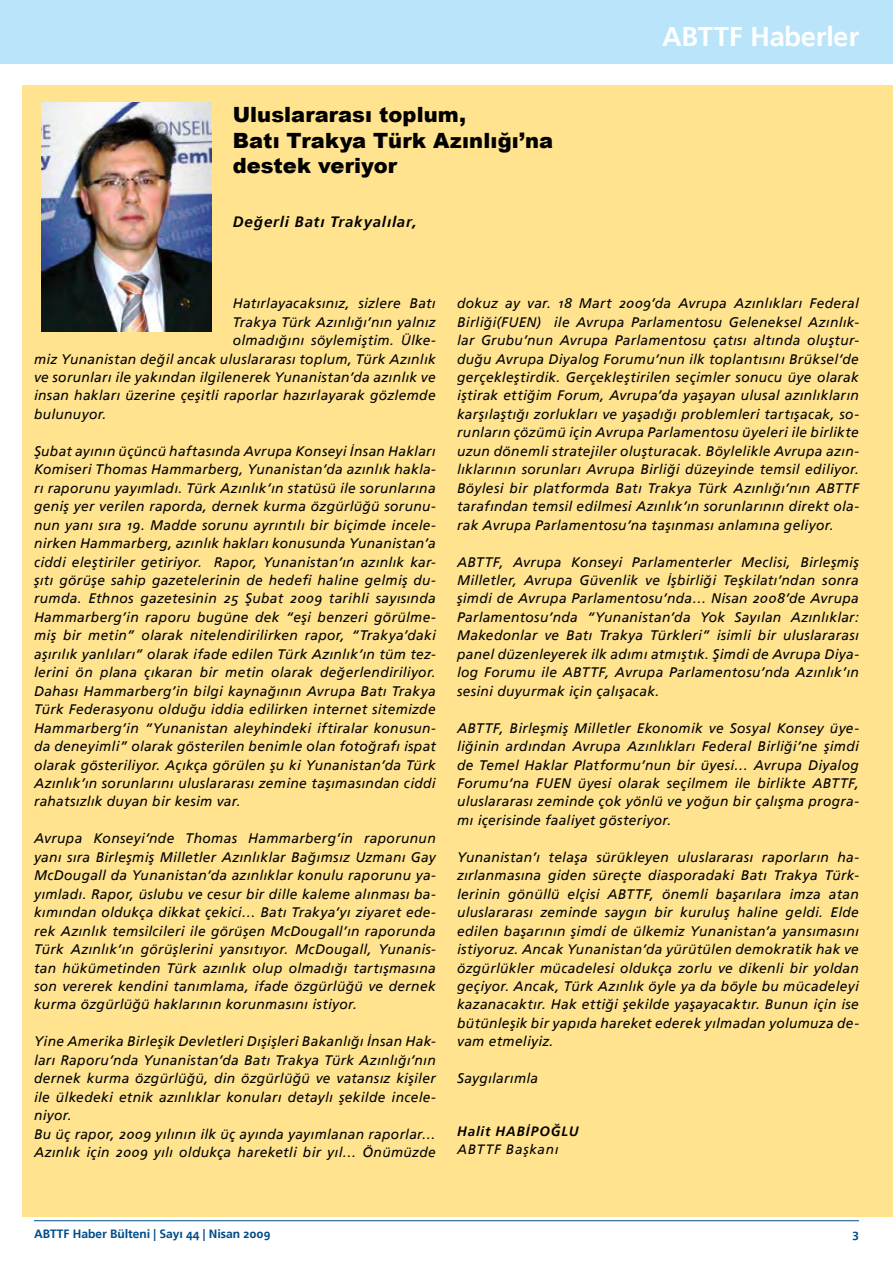
<style>
.page{position:relative;width:893px;height:1263px;background:#fff}
.page>*{position:absolute;margin:0;border:0;box-sizing:border-box;transform-origin:0 0}
.t1{font:700 27px "Frutiger Linotype";letter-spacing:-.005em;color:#fff}
.t2{font:900 21px/25.2px "Arial";letter-spacing:.005em;color:#000}
.t3{font:italic 700 15px "Frutiger Linotype";letter-spacing:.055em;color:#000}
.t4{font:italic 13.8px/18.5px "Frutiger Linotype";letter-spacing:.02em;color:#000;text-align:justify}
.t5{font:italic 700 13.5px "Frutiger Linotype";letter-spacing:.065em;color:#000}
.t6{font:italic 13.5px "Frutiger Linotype";letter-spacing:.06em;color:#000}
.t7{font:700 12px "Frutiger Linotype";color:#004c89}
</style>
<div class="page">
<hr style="left:34px;top:1220px;width:825px;height:1px;background:#004c89">
<div style="left:0;top:0;width:893px;height:64px;background:#bae4f9"></div>
<div style="left:23px;top:85px;width:870px;height:1131px;background:#ffe38e"></div>
<img style="left:41px;top:103px;width:170px;height:228px">
<h2 class="t2" style="left:233px;top:102px;width:322px">Uluslararası toplum,<br>Batı Trakya Türk Azınlığı’na destek veriyor</h2>
<p class="t3" style="left:233px;top:212px;width:185px">Değerli Batı Trakyalılar,</p>
<h1 class="t1" style="left:662px;top:21px;width:198px">ABTTF Haberler</h1>
<p class="t4" style="left:233px;top:294px;width:205px">Hatırlayacaksınız, sizlere Batı</p>
<p class="t4" style="left:233px;top:313px;width:205px">Trakya Türk Azınlığı’nın yalnız</p>
<p class="t4" style="left:233px;top:331px;width:205px">olmadığını söylemiştim. Ülke-</p>
<p class="t4" style="left:34px;top:350px;width:403px">miz Yunanistan değil ancak uluslararası toplum, Türk Azınlık</p>
<p class="t4" style="left:34px;top:368px;width:403px">ve sorunları ile yakından ilgilenerek Yunanistan’da azınlık ve</p>
<p class="t4" style="left:34px;top:386px;width:403px">insan hakları üzerine çeşitli raporlar hazırlayarak gözlemde</p>
<p class="t4" style="left:34px;top:405px;width:74px">bulunuyor.</p>
<p class="t4" style="left:34px;top:442px;width:403px">Şubat ayının üçüncü haftasında Avrupa Konseyi İnsan Hakları Komiseri Thomas Hammarberg, Yunanistan’da azınlık hakla&shy;rı raporunu yayımladı. Türk Azınlık’ın statüsü ile sorunlarına geniş yer verilen raporda, dernek kurma özgürlüğü sorunu&shy;nun yanı sıra 19. Madde sorunu ayrıntılı bir biçimde incele&shy;nirken Hammarberg, azınlık hakları konusunda Yunanistan’a ciddi eleştiriler getiriyor. Rapor, Yunanistan’ın azınlık kar&shy;şıtı görüşe sahip gazetelerinin de hedefi haline gelmiş du&shy;rumda. Ethnos gazetesinin 25 Şubat 2009 tarihli sayısında Hammarberg’in raporu bugüne dek “eşi benzeri görülme&shy;miş bir metin” olarak nitelendirilirken rapor, “Trakya’daki aşırılık yanlıları” olarak ifade edilen Türk Azınlık’ın tüm tez&shy;lerini ön plana çıkaran bir metin olarak değerlendiriliyor.<br>Dahası Hammarberg’in bilgi kaynağının Avrupa Batı Trakya Türk Federasyonu olduğu iddia edilirken internet sitemizde Hammarberg’in “Yunanistan aleyhindeki iftiralar konusun&shy;da deneyimli” olarak gösterilen benimle olan fotoğrafı ispat olarak gösteriliyor. Açıkça görülen şu ki Yunanistan’da Türk Azınlık’ın sorunlarını uluslararası zemine taşımasından ciddi rahatsızlık duyan bir kesim var.</p>
<p class="t4" style="left:34px;top:829px;width:403px">Avrupa Konseyi’nde Thomas Hammarberg’in raporunun yanı sıra Birleşmiş Milletler Azınlıklar Bağımsız Uzmanı Gay McDougall da Yunanistan’da azınlıklar konulu raporunu ya&shy;yımladı. Rapor, üslubu ve cesur bir dille kaleme alınması ba&shy;kımından oldukça dikkat çekici… Batı Trakya’yı ziyaret ede&shy;rek Azınlık temsilcileri ile görüşen McDougall’ın raporunda Türk Azınlık’ın görüşlerini yansıtıyor. McDougall, Yunanis&shy;tan hükümetinden Türk azınlık olup olmadığı tartışmasına son vererek kendini tanımlama, ifade özgürlüğü ve dernek kurma özgürlüğü haklarının korunmasını istiyor.</p>
<p class="t4" style="left:34px;top:1032px;width:403px;text-align:left">Yine Amerika Birleşik Devletleri Dışişleri Bakanlığı İnsan Hak&shy;ları Raporu’nda Yunanistan’da Batı Trakya Türk Azınlığı’nın dernek kurma özgürlüğü, din özgürlüğü ve vatansız kişiler ile ülkedeki etnik azınlıklar konuları detaylı şekilde incele&shy;niyor.<br>Bu üç rapor, 2009 yılının ilk üç ayında yayımlanan raporlar… Azınlık için 2009 yılı oldukça hareketli bir yıl… Önümüzde</p>
<p class="t4" style="left:457px;top:294px;width:403px">dokuz ay var. 18 Mart 2009’da Avrupa Azınlıkları Federal Birliği(FUEN) ile Avrupa Parlamentosu Geleneksel Azınlık&shy;lar Grubu’nun Avrupa Parlamentosu çatısı altında oluştur&shy;duğu Avrupa Diyalog Forumu’nun ilk toplantısını Brüksel’de gerçekleştirdik. Gerçekleştirilen seçimler sonucu üye olarak iştirak ettiğim Forum, Avrupa’da yaşayan ulusal azınlıkların karşılaştığı zorlukları ve yaşadığı problemleri tartışacak, so&shy;runların çözümü için Avrupa Parlamentosu üyeleri ile birlikte uzun dönemli stratejiler oluşturacak. Böylelikle Avrupa azın&shy;lıklarının sorunları Avrupa Birliği düzeyinde temsil ediliyor.<br>Böylesi bir platformda Batı Trakya Türk Azınlığı’nın ABTTF tarafından temsil edilmesi Azınlık’ın sorunlarının direkt ola&shy;rak Avrupa Parlamentosu’na taşınması anlamına geliyor.</p>
<p class="t4" style="left:457px;top:553px;width:403px">ABTTF, Avrupa Konseyi Parlamenterler Meclisi, Birleşmiş Milletler, Avrupa Güvenlik ve İşbirliği Teşkilatı’ndan sonra şimdi de Avrupa Parlamentosu’nda… Nisan 2008’de Avrupa Parlamentosu’nda “Yunanistan’da Yok Sayılan Azınlıklar:<br>Makedonlar ve Batı Trakya Türkleri” isimli bir uluslararası panel düzenleyerek ilk adımı atmıştık. Şimdi de Avrupa Diya&shy;log Forumu ile ABTTF, Avrupa Parlamentosu’nda Azınlık’ın sesini duyurmak için çalışacak.</p>
<p class="t4" style="left:457px;top:719px;width:403px">ABTTF, Birleşmiş Milletler Ekonomik ve Sosyal Konsey üye&shy;liğinin ardından Avrupa Azınlıkları Federal Birliği’ne şimdi de Temel Haklar Platformu’nun bir üyesi… Avrupa Diyalog Forumu’na FUEN üyesi olarak seçilmem ile birlikte ABTTF, uluslararası zeminde çok yönlü ve yoğun bir çalışma progra&shy;mı içerisinde faaliyet gösteriyor.</p>
<p class="t4" style="left:457px;top:848px;width:403px">Yunanistan’ı telaşa sürükleyen uluslararası raporların ha&shy;zırlanmasına giden süreçte diasporadaki Batı Trakya Türk&shy;lerinin gönüllü elçisi ABTTF, önemli başarılara imza atan uluslararası zeminde saygın bir kuruluş haline geldi. Elde edilen başarının şimdi de ülkemiz Yunanistan’a yansımasını istiyoruz. Ancak Yunanistan’da yürütülen demokratik hak ve özgürlükler mücadelesi oldukça zorlu ve dikenli bir yoldan geçiyor. Ancak, Türk Azınlık öyle ya da böyle bu mücadeleyi kazanacaktır. Hak ettiği şekilde yaşayacaktır. Bunun için ise bütünleşik bir yapıda hareket ederek yılmadan yolumuza de&shy;vam etmeliyiz.</p>
<p class="t4" style="left:457px;top:1069px;width:83px">Saygılarımla</p>
<p class="t5" style="left:457px;top:1123px;width:123px">Halit HABİPOĞLU</p>
<p class="t6" style="left:457px;top:1141px;width:103px">ABTTF Başkanı</p>
<p class="t7" style="left:34px;top:1226px;width:238px">ABTTF Haber Bülteni | Sayı 44 | Nisan 2009</p>
<p class="t7" style="left:853px;top:1226px;width:8px">3</p>
</div>
